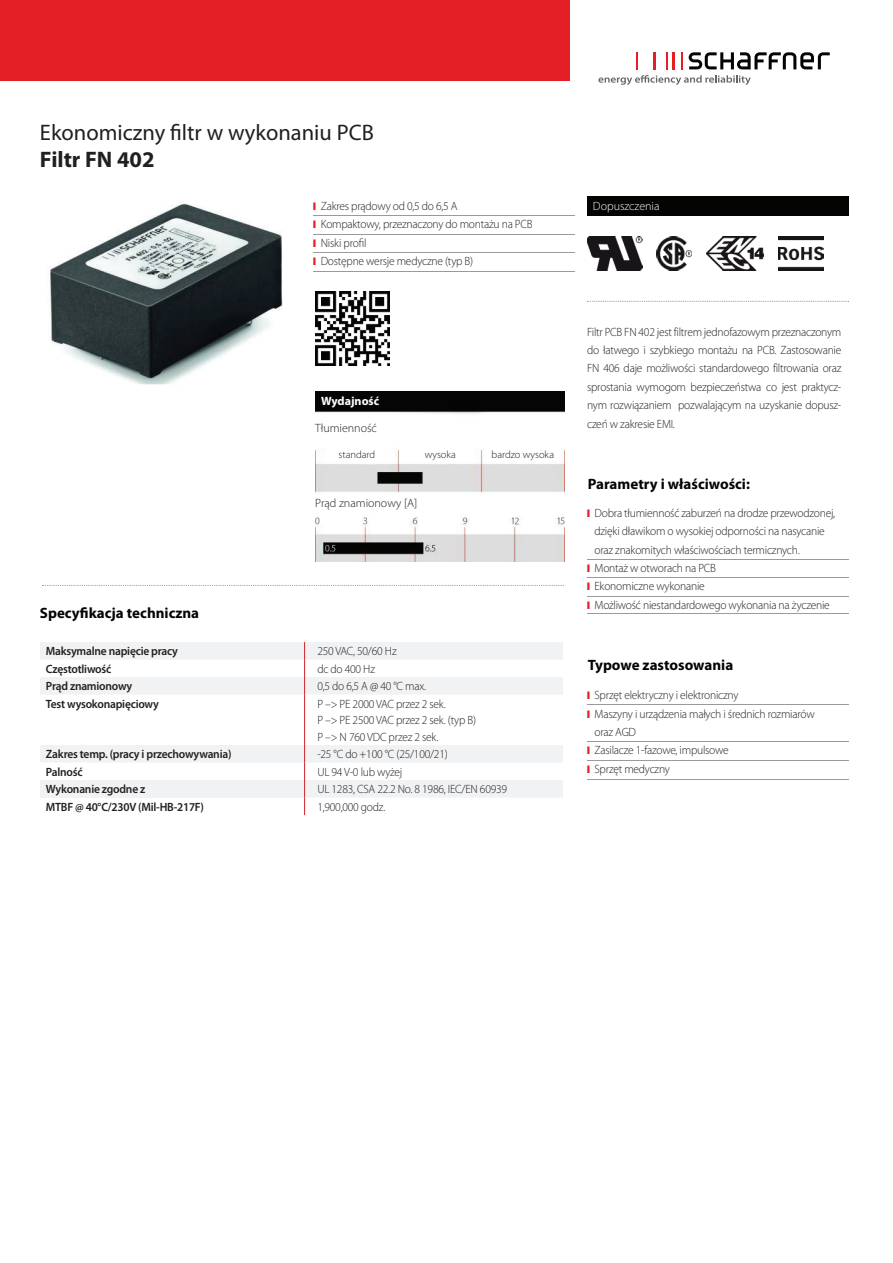
<style>
.page{position:relative;width:893px;height:1263px;background:#fff}
.page>*{position:absolute;margin:0;border:0;box-sizing:border-box;transform-origin:0 0}
.t1{font:22.5px "Myriad Pro";color:#231f20}
.t2{font:700 22.5px "Myriad Pro";color:#231f20}
.t3{font:700 15px "Myriad Pro";color:#040503}
.t4{font:300 12px/18.5px "Myriad Pro";letter-spacing:-.02em;color:#231f20;scale:.96 1}
.t5{font:600 12px "Myriad Pro";letter-spacing:-.02em;color:#231f20;scale:.96 1}
.t6{font:300 12px "Myriad Pro";color:#231f20}
.t7{font:300 12px "Myriad Pro";color:#fff}
.t8{font:700 12px "Myriad Pro";color:#fff}
.t9{font:300 10.5px "Myriad Pro";color:#231f20}
.s1{color:#e42126}
</style>
<div class="page">
<img style="left:50px;top:203px;width:233px;height:182px">
<img style="left:315px;top:292px;width:74px;height:74px">
<div style="left:0;top:0;width:570px;height:81px;background:#e41e25"></div>
<svg style="left:598px;top:75px;width:153px;height:10px"></svg>
<hr style="left:672px;top:52px;width:3px;height:17px;background:#e41e25">
<svg style="left:681px;top:52px;width:2px;height:17px"></svg>
<svg style="left:667px;top:52px;width:1px;height:17px"></svg>
<hr style="left:653px;top:52px;width:3px;height:17px;background:#e41e25">
<svg style="left:636px;top:52px;width:1px;height:17px"></svg>
<svg style="left:689px;top:52px;width:141px;height:17px"></svg>
<img style="left:315px;top:392px;width:249px;height:170px">
<svg style="left:42px;top:585px;width:522px;height:1px"></svg>
<div style="left:587px;top:196px;width:262px;height:19px;background:#040503"></div>
<svg style="left:587px;top:301px;width:262px;height:1px"></svg>
<img style="left:587px;top:237px;width:55px;height:33px">
<img style="left:657px;top:237px;width:34px;height:33px">
<img style="left:706px;top:237px;width:58px;height:33px">
<img style="left:778px;top:237px;width:45px;height:33px">
<hr style="left:313px;top:215px;width:262px;height:1px;background:#9a9a9a">
<hr style="left:313px;top:234px;width:262px;height:1px;background:#9a9a9a">
<hr style="left:313px;top:253px;width:262px;height:1px;background:#9a9a9a">
<hr style="left:313px;top:271px;width:262px;height:1px;background:#9a9a9a">
<hr style="left:587px;top:559px;width:262px;height:1px;background:#9a9a9a">
<hr style="left:587px;top:577px;width:262px;height:1px;background:#9a9a9a">
<hr style="left:587px;top:596px;width:262px;height:1px;background:#9a9a9a">
<hr style="left:587px;top:613px;width:262px;height:1px;background:#9a9a9a">
<hr style="left:587px;top:704px;width:262px;height:1px;background:#9a9a9a">
<hr style="left:587px;top:741px;width:262px;height:1px;background:#9a9a9a">
<hr style="left:587px;top:760px;width:262px;height:1px;background:#9a9a9a">
<hr style="left:587px;top:779px;width:262px;height:1px;background:#9a9a9a">
<svg style="left:40px;top:642px;width:523px;height:53px"></svg>
<hr style="left:304px;top:695px;width:1px;height:50px;background:#d1232a">
<svg style="left:40px;top:745px;width:523px;height:70px"></svg>
<h1 class="t1" style="left:40px;top:124px;width:335px">Ekonomiczny filtr w wykonaniu PCB</h1>
<h1 class="t2" style="left:40px;top:151px;width:116px">Filtr FN 402</h1>
<p class="t4" style="left:313px;top:197px;width:230px"><span class="s1">┃</span> Zakres prądowy od 0,5 do 6,5 A<br><span class="s1">┃</span> Kompaktowy, przeznaczony do montażu na PCB <span class="s1">┃</span> Niski profil<br><span class="s1">┃</span> Dostępne wersje medyczne (typ B)</p>
<p class="t7" style="left:593px;top:201px;width:68px">Dopuszczenia</p>
<p class="t8" style="left:321px;top:397px;width:60px">Wydajność</p>
<p class="t6" style="left:315px;top:424px;width:63px">Tłumienność</p>
<p class="t9" style="left:339px;top:450px;width:38px">standard</p>
<p class="t9" style="left:425px;top:450px;width:33px">wysoka</p>
<p class="t9" style="left:491px;top:450px;width:64px">bardzo wysoka</p>
<p class="t6" style="left:315px;top:499px;width:104px">Prąd znamionowy [A]</p>
<p class="t3" style="left:40px;top:608px;width:161px">Specyfikacja techniczna</p>
<p class="t5" style="left:46px;top:647px;width:139px">Maksymalne napięcie pracy</p>
<p class="t4" style="left:317px;top:643px;width:84px">250 VAC, 50/60 Hz</p>
<p class="t5" style="left:46px;top:664px;width:70px">Częstotliwość</p>
<p class="t4" style="left:317px;top:660px;width:62px">dc do 400 Hz</p>
<p class="t5" style="left:46px;top:682px;width:92px">Prąd znamionowy</p>
<p class="t4" style="left:317px;top:678px;width:115px">0,5 do 6,5 A @ 40 °C max.</p>
<p class="t5" style="left:46px;top:699px;width:119px">Test wysokonapięciowy</p>
<p class="t4" style="left:317px;top:696px;width:167px;line-height:16.5px">P –&gt; PE 2000 VAC przez 2 sek.<br>P –&gt; PE 2500 VAC przez 2 sek. (typ B)<br>P –&gt; N 760 VDC przez 2 sek.</p>
<p class="t5" style="left:46px;top:750px;width:195px">Zakres temp. (pracy i przechowywania)</p>
<p class="t4" style="left:317px;top:746px;width:137px">-25 °C do +100 °C (25/100/21)</p>
<p class="t5" style="left:46px;top:767px;width:40px">Palność</p>
<p class="t4" style="left:317px;top:764px;width:90px">UL 94 V-0 lub wyżej</p>
<p class="t5" style="left:46px;top:785px;width:105px">Wykonanie zgodne z</p>
<p class="t4" style="left:317px;top:781px;width:199px">UL 1283, CSA 22.2 No. 8 1986, IEC/EN 60939</p>
<p class="t5" style="left:46px;top:802px;width:166px">MTBF @ 40°C/230V (Mil-HB-217F)</p>
<p class="t4" style="left:317px;top:799px;width:72px">1,900,000 godz.</p>
<p class="t4" style="left:587px;top:323px;width:266px;text-align:justify">Filtr PCB FN 402 jest filtrem jednofazowym przeznaczonym do łatwego i szybkiego montażu na PCB. Zastosowanie FN 406 daje możliwości standardowego filtrowania oraz sprostania wymogom bezpieczeństwa co jest praktycz&shy;nym rozwiązaniem pozwalającym na uzyskanie dopusz&shy;czeń w zakresie EMI.</p>
<p class="t3" style="left:588px;top:478px;width:164px">Parametry i właściwości:</p>
<p class="t4" style="left:587px;top:504px;width:260px"><span class="s1">┃</span> Dobra tłumienność zaburzeń na drodze przewodzonej,</p>
<p class="t4" style="left:594px;top:523px;width:241px">dzięki dławikom o wysokiej odporności na nasycanie</p>
<p class="t4" style="left:594px;top:541px;width:215px">oraz znakomitych właściwościach termicznych.</p>
<p class="t4" style="left:587px;top:560px;width:136px"><span class="s1">┃</span> Montaż w otworach na PCB</p>
<p class="t4" style="left:587px;top:578px;width:124px"><span class="s1">┃</span> Ekonomiczne wykonanie</p>
<p class="t4" style="left:587px;top:597px;width:254px"><span class="s1">┃</span> Możliwość niestandardowego wykonania na życzenie</p>
<p class="t3" style="left:588px;top:659px;width:147px">Typowe zastosowania</p>
<p class="t4" style="left:587px;top:687px;width:159px"><span class="s1">┃</span> Sprzęt elektryczny i elektroniczny</p>
<p class="t4" style="left:587px;top:705px;width:239px"><span class="s1">┃</span> Maszyny i urządzenia małych i średnich rozmiarów</p>
<p class="t4" style="left:594px;top:724px;width:45px">oraz AGD</p>
<p class="t4" style="left:587px;top:742px;width:149px"><span class="s1">┃</span> Zasilacze 1-fazowe, impulsowe</p>
<p class="t4" style="left:587px;top:761px;width:88px"><span class="s1">┃</span> Sprzęt medyczny</p>
</div>
